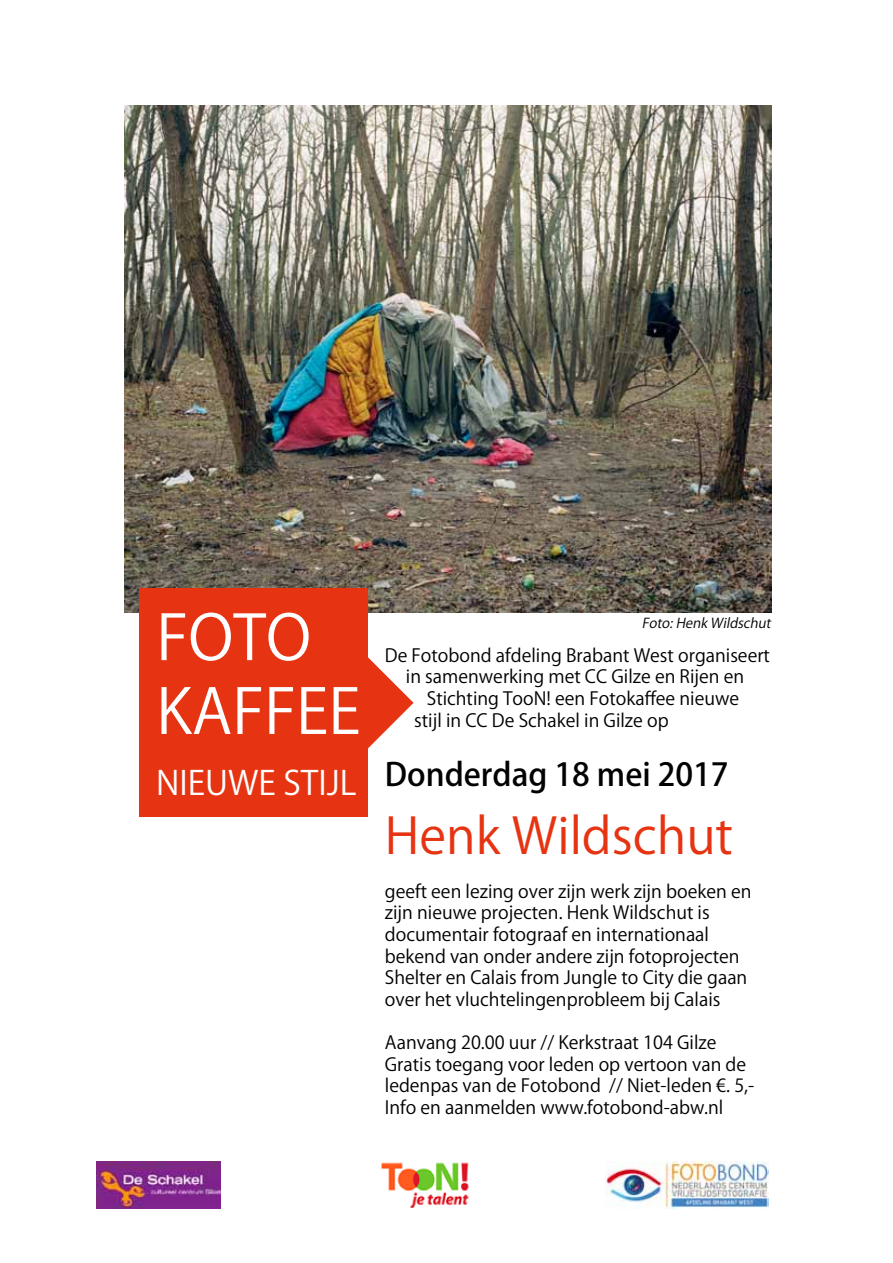
<style>
.page{position:relative;width:893px;height:1263px;background:#fff}
.page>*{position:absolute;margin:0;border:0;box-sizing:border-box;transform-origin:0 0}
.t1{font:61.5px/73.8px "Koz Go Pr 6 N";color:#fff}
.t2{font:49.5px "Koz Go Pr 6 N";color:#e63412}
.t3{font:33px "Koz Go Pr 6 N";color:#fff}
.t4{font:500 31.5px "Koz Go Pr 6 N";color:#020103}
.t5{font:18px/21.6px "Koz Go Pr 6 N";color:#000}
.t6{font:italic 13.5px "Koz Go Pr 6 N";color:#000}
</style>
<div class="page">
<img style="left:125px;top:106px;width:646px;height:507px">
<img style="left:381px;top:1162px;width:88px;height:46px">
<img style="left:96px;top:1161px;width:125px;height:48px">
<img style="left:606px;top:1161px;width:162px;height:48px">
<svg style="left:367px;top:618px;width:47px;height:169px"></svg>
<div style="left:139px;top:589px;width:228px;height:228px;background:#e63412"></div>
<h1 class="t1" style="left:156px;top:602px;width:206px">FOTO<br>KAFFEE</h1>
<h3 class="t3" style="left:156px;top:764px;width:202px">NIEUWE STIJL</h3>
<p class="t6" style="left:642px;top:616px;width:134px">Foto:HenkWildschut</p>
<p class="t5" style="left:385px;top:645px;width:387px">De Fotobond afdeling Brabant West organiseert</p>
<p class="t5" style="left:406px;top:666px;width:340px">in samenwerking met CC Gilze en Rijen en</p>
<p class="t5" style="left:427px;top:688px;width:314px">Stichting TooN! een Fotokaffee nieuwe</p>
<p class="t5" style="left:414px;top:710px;width:256px">stijl in CC De Schakel in Gilze op</p>
<h3 class="t4" style="left:385px;top:757px;width:345px">Donderdag 18 mei 2017</h3>
<h2 class="t2" style="left:385px;top:808px;width:350px">Henk Wildschut</h2>
<p class="t5" style="left:385px;top:881px;width:368px">geeft een lezing over zijn werk zijn boeken en zijn nieuwe projecten. Henk Wildschut is documentair fotograaf en internationaal bekend van onder andere zijn fotoprojecten Shelter en Calais from Jungle to City die gaan over het vluchtelingenprobleem bij Calais</p>
<p class="t5" style="left:385px;top:1032px;width:371px">Aanvang 20.00 uur // Kerkstraat 104 Gilze Gratis toegang voor leden op vertoon van de ledenpas van de Fotobond // Niet-leden €. 5,- Info en aanmelden www.fotobond-abw.nl</p>
</div>
